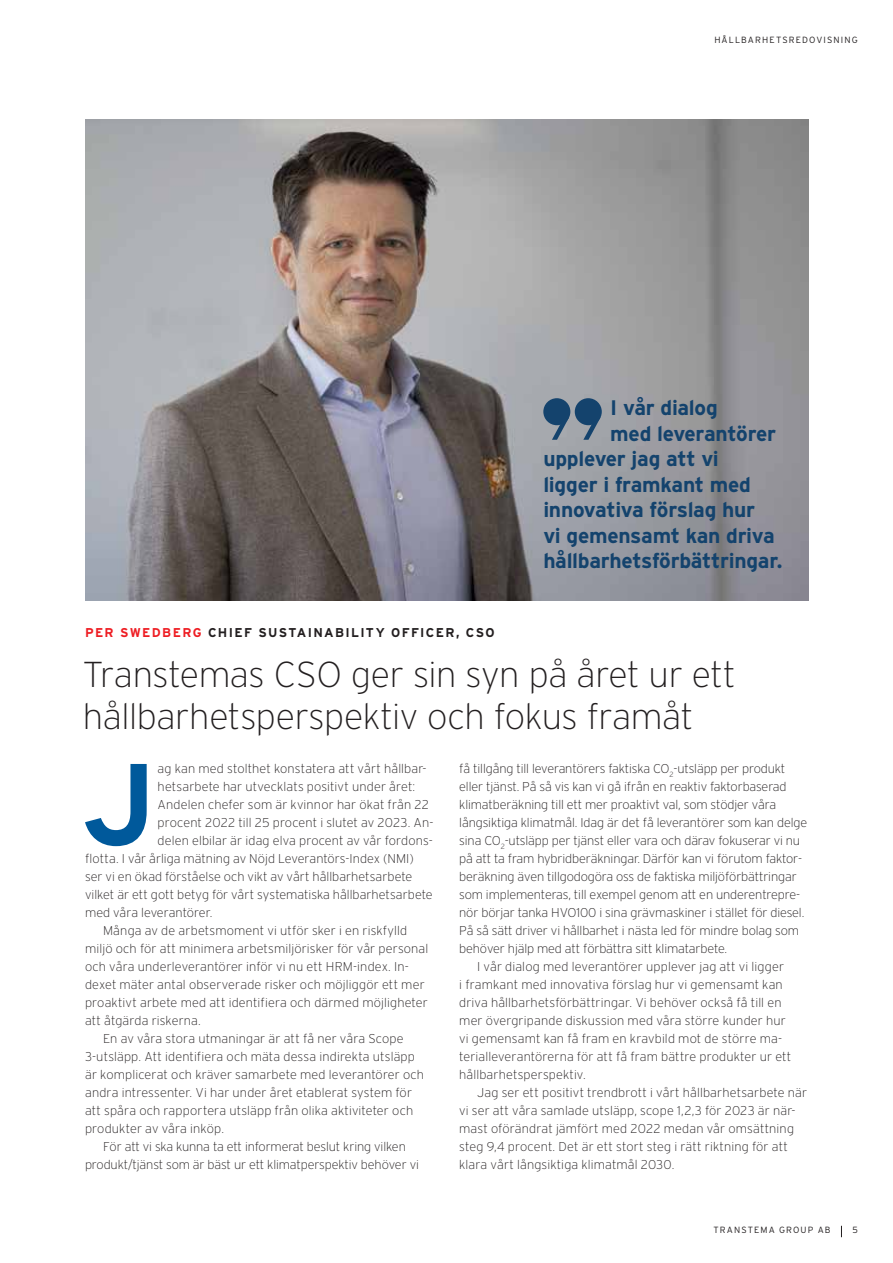
<style>
.page{position:relative;width:893px;height:1263px;background:#fff}
.page>*{position:absolute;margin:0;border:0;box-sizing:border-box;transform-origin:0 0}
.t1{font:700 115.65px "Interstate";color:#00599b}
.t2{font:200 36px/42px "Interstate";letter-spacing:-.015em;color:#231f20}
.t3{font:700 21px "Interstate";letter-spacing:-.015em;color:#14436d}
.t4{font:200 12.75px "Interstate";letter-spacing:.005em;color:#231f20}
.t5{font:700 12.75px "Interstate";letter-spacing:.105em;color:#231f20}
.t6{font:300 9px "Interstate";letter-spacing:.125em;color:#231f20}
.s1{color:#ee1d23}
</style>
<div class="page">
<img style="left:85px;top:119px;width:723px;height:482px">
<div style="left:575px;top:398px;width:27px;height:27px;background:#14436d;border-radius:50%"></div>
<div style="left:543px;top:398px;width:27px;height:27px;background:#14436d;border-radius:50%"></div>
<svg style="left:552px;top:418px;width:17px;height:22px"></svg>
<svg style="left:583px;top:417px;width:18px;height:23px"></svg>
<p class="t6" style="left:714px;top:34px;width:145px">HÅLLBARHETSREDOVISNING</p>
<p class="t5" style="left:85px;top:625px;width:411px"><span class="s1">PER SWEDBERG</span> CHIEF SUSTAINABILITY OFFICER, CSO</p>
<h3 class="t3" style="left:610px;top:396px;width:109px">I vår dialog</h3>
<h3 class="t3" style="left:610px;top:421px;width:167px">med leverantörer</h3>
<h3 class="t3" style="left:543px;top:447px;width:177px">upplever jag att vi</h3>
<h3 class="t3" style="left:543px;top:472px;width:209px">ligger i framkant med</h3>
<h3 class="t3" style="left:543px;top:498px;width:213px">innovativa förslag hur</h3>
<h3 class="t3" style="left:543px;top:523px;width:233px">vi gemensamt kan driva</h3>
<h3 class="t3" style="left:543px;top:549px;width:241px">hållbarhetsförbättringar.</h3>
<h2 class="t2" style="left:83px;top:653px;width:654px">Transtemas CSO ger sin syn på året ur ett hållbarhetsperspektiv och fokus framåt</h2>
<h1 class="t1" style="left:81px;top:740px;width:77px">J</h1>
<p class="t4" style="left:158px;top:761px;width:270px">ag kan med stolthet konstatera att vårt hållbar-</p>
<p class="t4" style="left:158px;top:779px;width:259px">hetsarbete har utvecklats positivt under året:</p>
<p class="t4" style="left:158px;top:797px;width:273px">Andelen chefer som är kvinnor har ökat från 22</p>
<p class="t4" style="left:158px;top:815px;width:277px">procent 2022 till 25 procent i slutet av 2023. An-</p>
<p class="t4" style="left:158px;top:833px;width:277px">delen elbilar är idag elva procent av vår fordons-</p>
<p class="t4" style="left:85px;top:851px;width:330px">flotta. I vår årliga mätning av Nöjd Leverantörs-Index (NMI)</p>
<p class="t4" style="left:85px;top:869px;width:329px">ser vi en ökad förståelse och vikt av vårt hållbarhetsarbete</p>
<p class="t4" style="left:85px;top:887px;width:349px">vilket är ett gott betyg för vårt systematiska hållbarhetsarbete</p>
<p class="t4" style="left:85px;top:905px;width:129px">med våra leverantörer.</p>
<p class="t4" style="left:103px;top:923px;width:306px">Många av de arbetsmoment vi utför sker i en riskfylld</p>
<p class="t4" style="left:85px;top:941px;width:345px">miljö och för att minimera arbetsmiljörisker för vår personal</p>
<p class="t4" style="left:85px;top:959px;width:325px">och våra underleverantörer inför vi nu ett HRM-index. In-</p>
<p class="t4" style="left:85px;top:977px;width:341px">dexet mäter antal observerade risker och möjliggör ett mer</p>
<p class="t4" style="left:85px;top:995px;width:344px">proaktivt arbete med att identifiera och därmed möjligheter</p>
<p class="t4" style="left:85px;top:1013px;width:117px">att åtgärda riskerna.</p>
<p class="t4" style="left:103px;top:1031px;width:302px">En av våra stora utmaningar är att få ner våra Scope</p>
<p class="t4" style="left:85px;top:1049px;width:331px">3-utsläpp. Att identifiera och mäta dessa indirekta utsläpp</p>
<p class="t4" style="left:85px;top:1067px;width:341px">är komplicerat och kräver samarbete med leverantörer och</p>
<p class="t4" style="left:85px;top:1085px;width:329px">andra intressenter. Vi har under året etablerat system för</p>
<p class="t4" style="left:85px;top:1103px;width:330px">att spåra och rapportera utsläpp från olika aktiviteter och</p>
<p class="t4" style="left:85px;top:1121px;width:140px">produkter av våra inköp.</p>
<p class="t4" style="left:103px;top:1139px;width:304px">För att vi ska kunna ta ett informerat beslut kring vilken</p>
<p class="t4" style="left:85px;top:1157px;width:335px">produkt/tjänst som är bäst ur ett klimatperspektiv behöver vi</p>
<p class="t4" style="left:459px;top:761px;width:328px">få tillgång till leverantörers faktiska CO<sub>2</sub>-utsläpp per produkt</p>
<p class="t4" style="left:459px;top:779px;width:329px">eller tjänst. På så vis kan vi gå ifrån en reaktiv faktorbaserad</p>
<p class="t4" style="left:459px;top:797px;width:318px">klimatberäkning till ett mer proaktivt val, som stödjer våra</p>
<p class="t4" style="left:459px;top:815px;width:349px">långsiktiga klimatmål. Idag är det få leverantörer som kan delge</p>
<p class="t4" style="left:459px;top:833px;width:342px">sina CO<sub>2</sub>-utsläpp per tjänst eller vara och därav fokuserar vi nu</p>
<p class="t4" style="left:459px;top:851px;width:345px">på att ta fram hybridberäkningar. Därför kan vi förutom faktor-</p>
<p class="t4" style="left:459px;top:869px;width:339px">beräkning även tillgodogöra oss de faktiska miljöförbättringar</p>
<p class="t4" style="left:459px;top:887px;width:342px">som implementeras, till exempel genom att en underentrepre-</p>
<p class="t4" style="left:459px;top:905px;width:347px">nör börjar tanka HVO100 i sina grävmaskiner i stället för diesel.</p>
<p class="t4" style="left:459px;top:923px;width:341px">På så sätt driver vi hållbarhet i nästa led för mindre bolag som</p>
<p class="t4" style="left:459px;top:941px;width:269px">behöver hjälp med att förbättra sitt klimatarbete.</p>
<p class="t4" style="left:477px;top:959px;width:308px">I vår dialog med leverantörer upplever jag att vi ligger</p>
<p class="t4" style="left:459px;top:977px;width:325px">i framkant med innovativa förslag hur vi gemensamt kan</p>
<p class="t4" style="left:459px;top:995px;width:324px">driva hållbarhetsförbättringar. Vi behöver också få till en</p>
<p class="t4" style="left:459px;top:1013px;width:328px">mer övergripande diskussion med våra större kunder hur</p>
<p class="t4" style="left:459px;top:1031px;width:324px">vi gemensamt kan få fram en kravbild mot de större ma-</p>
<p class="t4" style="left:459px;top:1049px;width:334px">terialleverantörerna för att få fram bättre produkter ur ett</p>
<p class="t4" style="left:459px;top:1067px;width:128px">hållbarhetsperspektiv.</p>
<p class="t4" style="left:477px;top:1085px;width:331px">Jag ser ett positivt trendbrott i vårt hållbarhetsarbete när</p>
<p class="t4" style="left:459px;top:1103px;width:338px">vi ser att våra samlade utsläpp, scope 1,2,3 för 2023 är när-</p>
<p class="t4" style="left:459px;top:1121px;width:336px">mast oförändrat jämfört med 2022 medan vår omsättning</p>
<p class="t4" style="left:459px;top:1139px;width:330px">steg 9,4 procent. Det är ett stort steg i rätt riktning för att</p>
<p class="t4" style="left:459px;top:1157px;width:217px">klara vårt långsiktiga klimatmål 2030.</p>
<p class="t6" style="left:713px;top:1224px;width:118px">TRANSTEMA GROUP AB</p>
<p class="t6" style="left:852px;top:1224px;width:7px">5</p>
</div>
